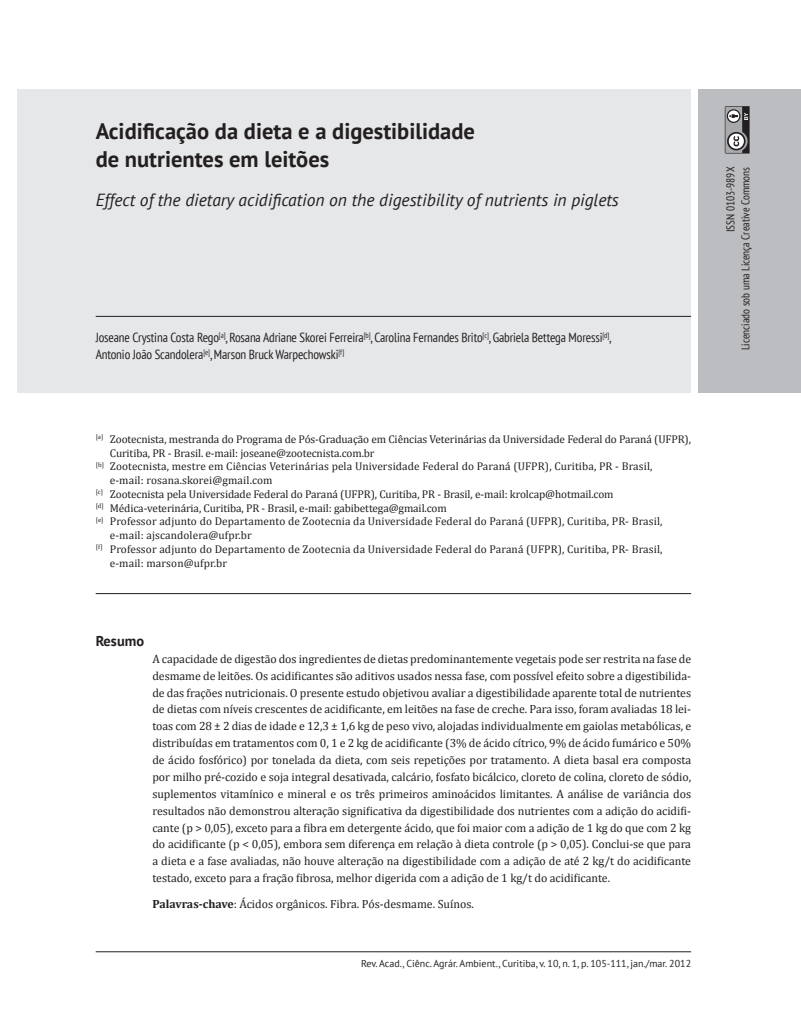
<style>
.page{position:relative;width:801px;height:1028px;background:#fff}
.page>*{position:absolute;margin:0;border:0;box-sizing:border-box;transform-origin:0 0}
.Título_Artigo{font:700 22.5px/27.5px "PT Sans";color:#231f20}
.Título_-_Língua_Estr{font:italic 17.5px "PT Sans";color:#231f20}
.Título_-_Resumo{font:700 14.38px "PT Sans";color:#231f20}
.Nomes_-_Autores{font:condensed 13.12px/16.9px "PT Sans";letter-spacing:-.01em;color:#231f20}
.Texto_-_Resumo{font:11.88px/16.9px "Cambria";letter-spacing:-.005em;color:#231f20;text-align:justify}
.Palavras-chave{font:11.88px "Cambria";color:#231f20}
.Lista_-_Autores{font:11.25px/13.8px "Cambria";letter-spacing:.01em;color:#231f20}
.Lista_-_Autores-2{font:11.25px/13.8px "Cambria";letter-spacing:-.01em;color:#231f20}
.Cabeçalho_Commons{font:condensed 11.25px "PT Sans";color:#231f20}
.Rodapé{font:10px "PT Sans";color:#231f20}
.s1{font-weight:700}
</style>
<div class="page">
<hr style="left:96px;top:951px;width:595px;height:1px;background:#231f20">
<div style="left:18px;top:89px;width:673px;height:304px;background:#e6e7e9"></div>
<div style="left:698px;top:89px;width:103px;height:304px;background:#bcbdc0"></div>
<svg style="left:725px;top:106px;width:24px;height:47px"></svg>
<hr style="left:96px;top:316px;width:595px;height:1px;background:#231f20">
<hr style="left:96px;top:593px;width:595px;height:1px;background:#231f20">
<p class="Título_Artigo" style="left:96px;top:117px;width:381px">Acidificação da dieta e a digestibilidade de nutrientes em leitões</p>
<p class="Título_-_Língua_Estr" style="left:96px;top:189px;width:525px">Effect of the dietary acidification on the digestibility of nutrients in piglets</p>
<p class="Nomes_-_Autores" style="left:96px;top:329px;width:517px">Joseane Crystina Costa Rego<sup>[a]</sup>, Rosana Adriane Skorei Ferreira<sup>[b]</sup>, Carolina Fernandes Brito<sup>[c]</sup>, Gabriela Bettega Moressi<sup>[d]</sup>,<br>Antonio João Scandolera<sup>[e]</sup>, Marson Bruck Warpechowski<sup>[f]</sup></p>
<p class="Lista_-_Autores-2" style="left:110px;top:432px;width:583px;text-indent:-14px"><sup>[a]</sup> Zootecnista, mestranda do Programa de Pós-Graduação em Ciências Veterinárias da Universidade Federal do Paraná (UFPR),<br>Curitiba, PR - Brasil. e-mail: joseane@zootecnista.com.br</p>
<p class="Lista_-_Autores" style="left:110px;top:459px;width:544px;text-indent:-14px"><sup>[b]</sup> Zootecnista, mestre em Ciências Veterinárias pela Universidade Federal do Paraná (UFPR), Curitiba, PR - Brasil, e-mail: rosana.skorei@gmail.com</p>
<p class="Lista_-_Autores-2" style="left:96px;top:487px;width:519px"><sup>[c]</sup> Zootecnista pela Universidade Federal do Paraná (UFPR), Curitiba, PR - Brasil, e-mail: krolcap@hotmail.com</p>
<p class="Lista_-_Autores-2" style="left:96px;top:501px;width:353px"><sup>[d]</sup> Médica-veterinária, Curitiba, PR - Brasil, e-mail: gabibettega@gmail.com</p>
<p class="Lista_-_Autores" style="left:110px;top:514px;width:554px;text-indent:-14px"><sup>[e]</sup> Professor adjunto do Departamento de Zootecnia da Universidade Federal do Paraná (UFPR), Curitiba, PR- Brasil, e-mail: ajscandolera@ufpr.br</p>
<p class="Lista_-_Autores" style="left:110px;top:542px;width:554px;text-indent:-14px"><sup>[f]</sup> Professor adjunto do Departamento de Zootecnia da Universidade Federal do Paraná (UFPR), Curitiba, PR- Brasil, e-mail: marson@ufpr.br</p>
<p class="Título_-_Resumo" style="left:96px;top:631px;width:50px">Resumo</p>
<p class="Texto_-_Resumo" style="left:152px;top:650px;width:540px">A capacidade de digestão dos ingredientes de dietas predominantemente vegetais pode ser restrita na fase de desmame de leitões. Os acidificantes são aditivos usados nessa fase, com possível efeito sobre a digestibilida&shy;de das frações nutricionais. O presente estudo objetivou avaliar a digestibilidade aparente total de nutrientes de dietas com níveis crescentes de acidificante, em leitões na fase de creche. Para isso, foram avaliadas 18 lei&shy;toas com 28 ± 2 dias de idade e 12,3 ± 1,6 kg de peso vivo, alojadas individualmente em gaiolas metabólicas, e distribuídas em tratamentos com 0, 1 e 2 kg de acidificante (3% de ácido cítrico, 9% de ácido fumárico e 50% de ácido fosfórico) por tonelada da dieta, com seis repetições por tratamento. A dieta basal era composta por milho pré-cozido e soja integral desativada, calcário, fosfato bicálcico, cloreto de colina, cloreto de sódio, suplementos vitamínico e mineral e os três primeiros aminoácidos limitantes. A análise de variância dos resultados não demonstrou alteração significativa da digestibilidade dos nutrientes com a adição do acidifi&shy;cante (p &gt; 0,05), exceto para a fibra em detergente ácido, que foi maior com a adição de 1 kg do que com 2 kg do acidificante (p &lt; 0,05), embora sem diferença em relação à dieta controle (p &gt; 0,05). Conclui-se que para a dieta e a fase avaliadas, não houve alteração na digestibilidade com a adição de até 2 kg/t do acidificante testado, exceto para a fração fibrosa, melhor digerida com a adição de 1 kg/t do acidificante.</p>
<p class="Palavras-chave" style="left:152px;top:896px;width:323px"><span class="s1">Palavras-chave</span>: Ácidos orgânicos. Fibra. Pós-desmame. Suínos.</p>
<p class="Rodapé" style="left:361px;top:956px;width:331px">Rev. Acad., Ciênc. Agrár. Ambient., Curitiba, v. 10, n. 1, p. 105-111, jan./mar. 2012</p>
<p class="Cabeçalho_Commons" style="left:723px;top:232px;width:67px;rotate:-90deg">ISSN 0103-989X</p>
<p class="Cabeçalho_Commons" style="left:738px;top:350px;width:185px;rotate:-90deg">Licenciado sob uma Licença Creative Commons</p>
</div>
